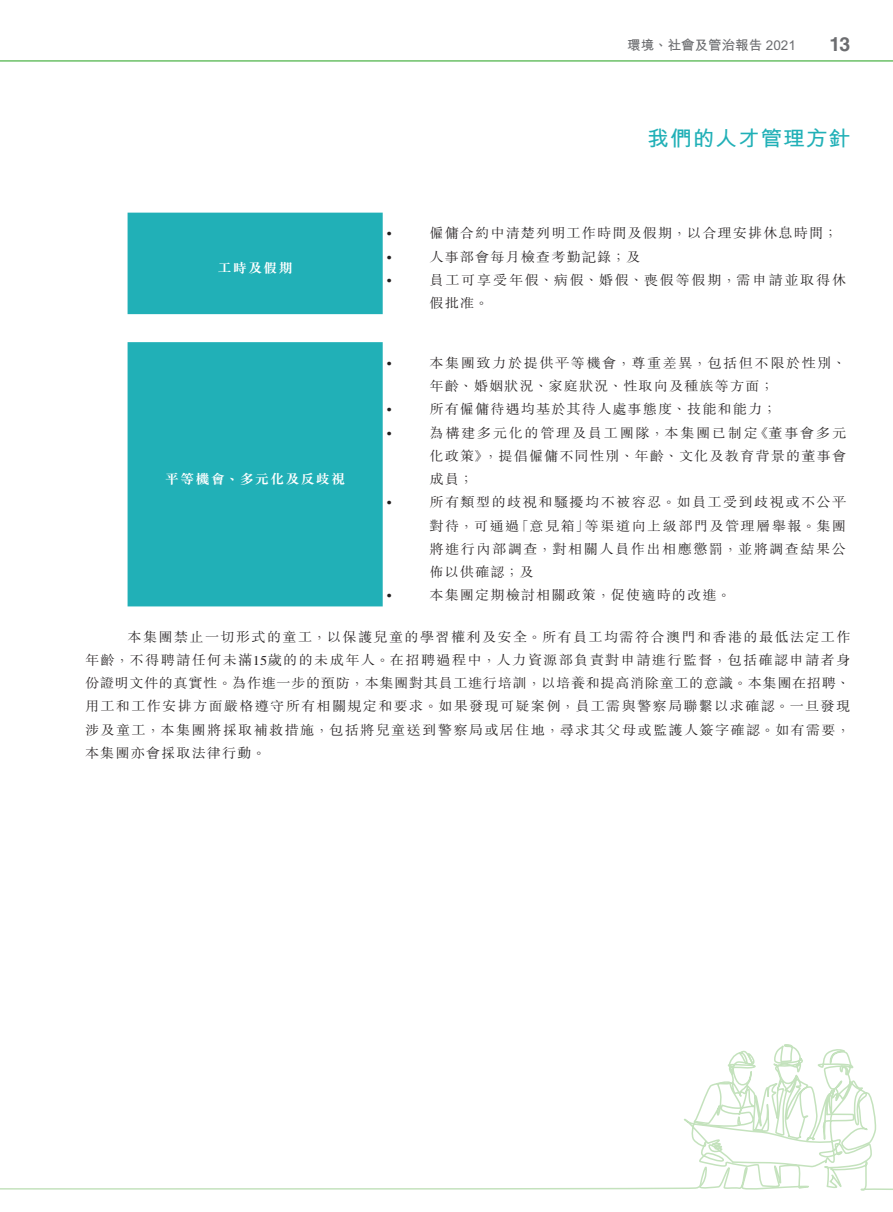
<style>
.page{position:relative;width:893px;height:1212px;background:#fff}
.page>*{position:absolute;margin:0;border:0;box-sizing:border-box;transform-origin:0 0}
.t1{font:700 21px "M Hei HK";letter-spacing:.03em;color:#21b0b7;scale:1.05 1}
.t2{font:700 19.5px "Helvetica LT Std";color:#6c6d70}
.t3{font:300 13.5px/23.2px "M Sung HK";letter-spacing:.095em;color:#231f20;text-align:justify;scale:1.05 1}
.t4{font:300 13.5px "M Sung HK";letter-spacing:.075em;color:#231f20;scale:1.05 1}
.t5{font:300 13.5px/23.2px "M Sung HK";letter-spacing:.12em;color:#231f20;scale:1.05 1}
.t6{font:700 13.5px "M Sung HK";letter-spacing:.075em;color:#fff;scale:1.05 1}
.t7{font:700 13.5px "M Hei HK";color:#6c6d70}
.t8{font:13.5px "Times LT Std";color:#231f20;scale:1.05 1}
.s1{font-family:"Times LT Std";font-weight:400}
</style>
<div class="page">
<hr style="left:0;top:60px;width:893px;height:2px;background:#6bc067">
<svg style="left:0;top:1044px;width:893px;height:147px"></svg>
<svg style="left:128px;top:213px;width:255px;height:393px;background:#30b5bc"></svg>
<p class="t7" style="left:627px;top:35px;width:170px">環境、社會及管治報告 2021</p>
<h2 class="t2" style="left:829px;top:32px;width:23px">13</h2>
<p class="t6" style="left:218px;top:259px;width:73px">工時及假期</p>
<h1 class="t1" style="left:647px;top:123px;width:195px">我們的人才管理方針</h1>
<p class="t8" style="left:387px;top:226px;width:6px">•</p>
<p class="t4" style="left:429px;top:224px;width:390px">僱傭合約中清楚列明工作時間及假期，以合理安排休息時間；</p>
<p class="t8" style="left:387px;top:250px;width:6px">•</p>
<p class="t4" style="left:429px;top:247px;width:202px">人事部會每月檢查考勤記錄；及</p>
<p class="t8" style="left:387px;top:273px;width:6px">•</p>
<p class="t5" style="left:429px;top:268px;width:398px">員工可享受年假、病假、婚假、喪假等假期，需申請並取得休假批准。</p>
<p class="t8" style="left:387px;top:356px;width:6px">•</p>
<p class="t3" style="left:429px;top:351px;width:398px">本集團致力於提供平等機會，尊重差異，包括但不限於性別、年齡、婚姻狀況、家庭狀況、性取向及種族等方面；</p>
<p class="t8" style="left:387px;top:402px;width:6px">•</p>
<p class="t4" style="left:429px;top:400px;width:332px">所有僱傭待遇均基於其待人處事態度、技能和能力；</p>
<p class="t8" style="left:387px;top:426px;width:6px">•</p>
<p class="t3" style="left:429px;top:420px;width:398px">為構建多元化的管理及員工團隊，本集團已制定《董事會多元化政策》，提倡僱傭不同性別、年齡、文化及教育背景的董事會成員；</p>
<p class="t8" style="left:387px;top:495px;width:6px">•</p>
<p class="t3" style="left:429px;top:490px;width:398px">所有類型的歧視和騷擾均不被容忍。如員工受到歧視或不公平對待，可通過「意見箱」等渠道向上級部門及管理層舉報。集團將進行內部調查，對相關人員作出相應懲罰，並將調查結果公佈以供確認；及</p>
<p class="t8" style="left:387px;top:588px;width:6px">•</p>
<p class="t4" style="left:429px;top:586px;width:289px">本集團定期檢討相關政策，促使適時的改進。</p>
<p class="t3" style="left:85px;top:624px;width:731px;text-indent:43px">本集團禁止一切形式的童工，以保護兒童的學習權利及安全。所有員工均需符合澳門和香港的最低法定工作年齡，不得聘請任何未滿<span class="s1">15</span>歲的的未成年人。在招聘過程中，人力資源部負責對申請進行監督，包括確認申請者身份證明文件的真實性。為作進一步的預防，本集團對其員工進行培訓，以培養和提高消除童工的意識。本集團在招聘、用工和工作安排方面嚴格遵守所有相關規定和要求。如果發現可疑案例，員工需與警察局聯繫以求確認。一旦發現涉及童工，本集團將採取補救措施，包括將兒童送到警察局或居住地，尋求其父母或監護人簽字確認。如有需要，本集團亦會採取法律行動。</p>
<p class="t6" style="left:165px;top:470px;width:173px">平等機會、多元化及反歧視</p>
</div>
